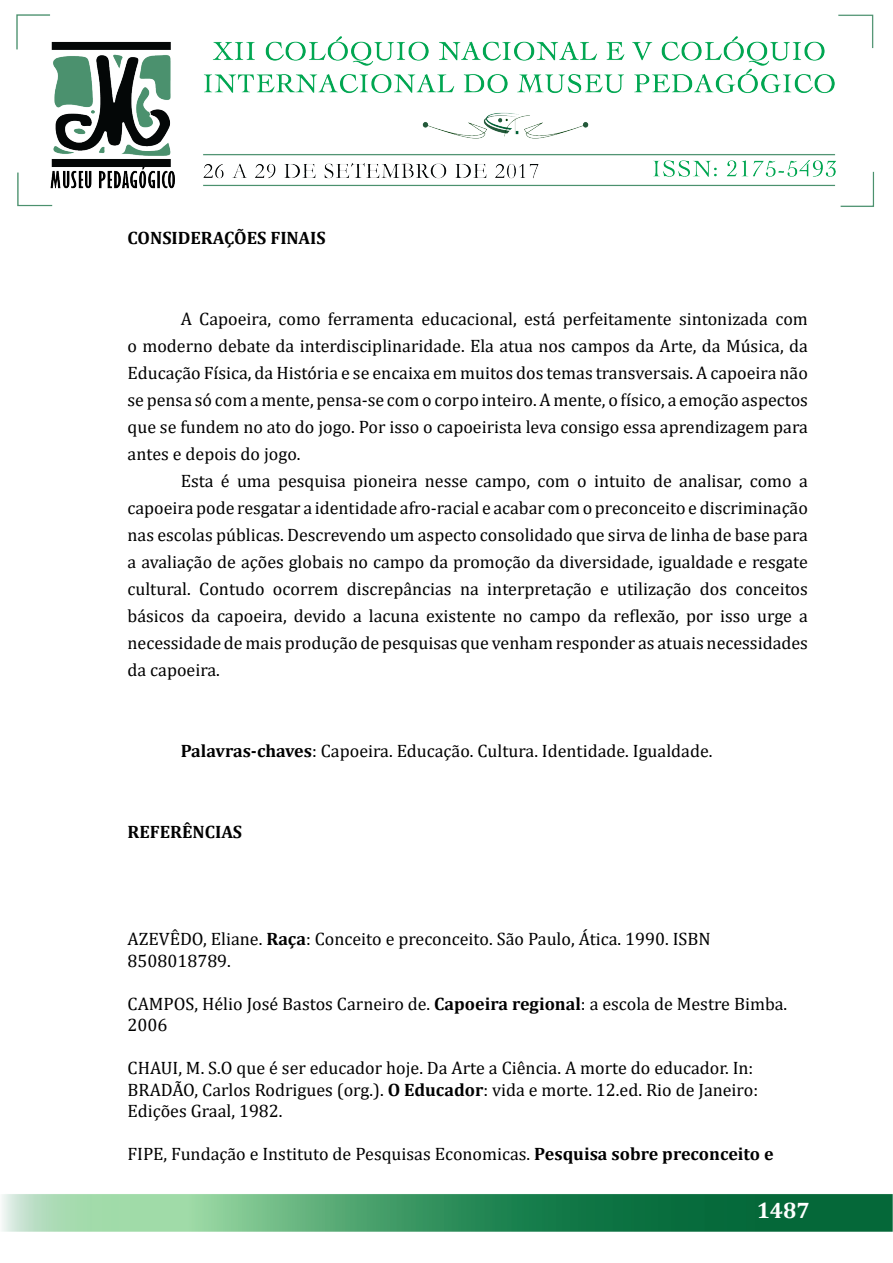
<style>
.page{position:relative;width:893px;height:1263px;background:#fff}
.page>*{position:absolute;margin:0;border:0;box-sizing:border-box;transform-origin:0 0}
.t1{font:700 22.5px "Cambria";color:#fff}
.t2{font:18px/27px "Cambria";color:#000}
.t3{font:700 18px "Cambria";color:#000}
.s1{font-weight:700}
</style>
<div class="page">
<img style="left:2px;top:14px;width:890px;height:1218px">
<p class="t3" style="left:128px;top:225px;width:200px">CONSIDERAÇÕES FINAIS</p>
<p class="t2" style="left:128px;top:305px;width:682px;text-align:justify;text-indent:53px">A Capoeira, como ferramenta educacional, está perfeitamente sintonizada com o moderno debate da interdisciplinaridade. Ela atua nos campos da Arte, da Música, da Educação Física, da História e se encaixa em muitos dos temas transversais. A capoeira não se pensa só com a mente, pensa-se com o corpo inteiro. A mente, o físico, a emoção aspectos que se fundem no ato do jogo. Por isso o capoeirista leva consigo essa aprendizagem para antes e depois do jogo.</p>
<p class="t2" style="left:128px;top:467px;width:682px;text-align:justify;text-indent:53px">Esta é uma pesquisa pioneira nesse campo, com o intuito de analisar, como a capoeira pode resgatar a identidade afro-racial e acabar com o preconceito e discriminação nas escolas públicas. Descrevendo um aspecto consolidado que sirva de linha de base para a avaliação de ações globais no campo da promoção da diversidade, igualdade e resgate cultural. Contudo ocorrem discrepâncias na interpretação e utilização dos conceitos básicos da capoeira, devido a lacuna existente no campo da reflexão, por isso urge a necessidade de mais produção de pesquisas que venham responder as atuais necessidades da capoeira.</p>
<p class="t2" style="left:181px;top:737px;width:533px"><span class="s1">Palavras-chaves</span>: Capoeira. Educação. Cultura. Identidade. Igualdade.</p>
<p class="t3" style="left:128px;top:819px;width:116px">REFERÊNCIAS</p>
<p class="t2" style="left:128px;top:928px;width:585px;line-height:21.6px">AZEVÊDO, Eliane. <span class="s1">Raça</span>: Conceito e preconceito. São Paulo, Ática. 1990. ISBN<br>8508018789.</p>
<p class="t2" style="left:128px;top:992px;width:661px;line-height:21.6px">CAMPOS, Hélio José Bastos Carneiro de. <span class="s1">Capoeira regional</span>: a escola de Mestre Bimba.<br>2006</p>
<p class="t2" style="left:128px;top:1057px;width:632px;line-height:21.6px">CHAUI, M. S.O que é ser educador hoje. Da Arte a Ciência. A morte do educador. In:<br>BRADÃO, Carlos Rodrigues (org.). <span class="s1">O Educador</span>: vida e morte. 12.ed. Rio de Janeiro:<br>Edições Graal, 1982.</p>
<p class="t2" style="left:128px;top:1140px;width:648px">FIPE, Fundação e Instituto de Pesquisas Economicas. <span class="s1">Pesquisa sobre preconceito e</span></p>
<p class="t1" style="left:757px;top:1195px;width:55px">1487</p>
</div>
